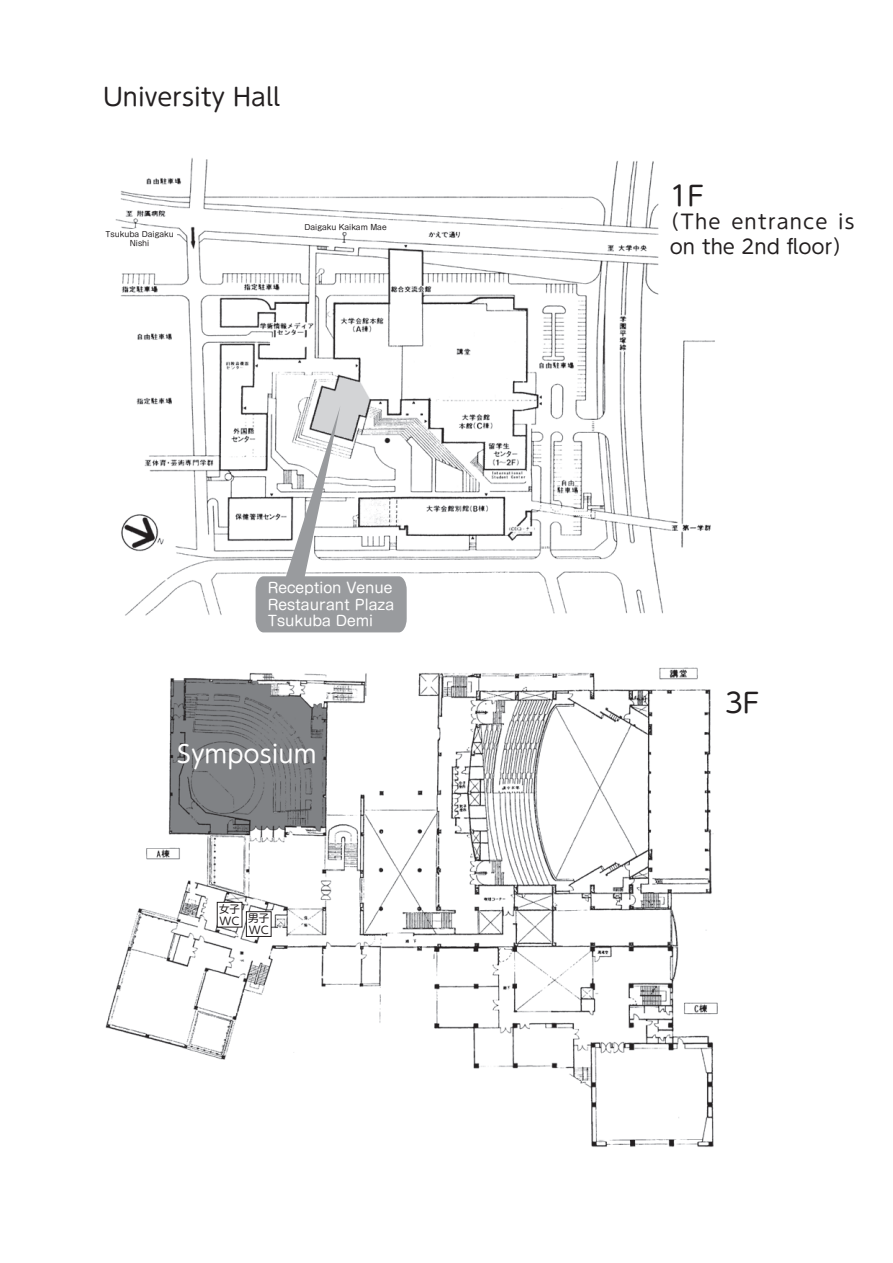
<style>
.page{position:relative;width:893px;height:1263px;background:#fff}
.page>*{position:absolute;margin:0;border:0;box-sizing:border-box;transform-origin:0 0}
.t1{font:27px "UD Shin M Go Pro";color:#231f20}
.t2{font:24px "UD Shin M Go Pro";color:#231f20}
.t3{font:24px "UD Shin M Go Pro";color:#fff}
.t4{font:19.5px/25.5px "UD Shin M Go Pro";letter-spacing:.055em;color:#231f20;text-align:center}
.t5{font:14.1px/16.8px "Shin M Go Pro Regular 90 pv RKSJ H";color:#fff}
.t6{font:10.5px/12px "UD Shin M Go Pro";color:#231f20}
.t7{font:7.5px/9px "Shin M Go Pro Regular 90 pv RKSJ H";color:#231f20;text-align:center}
</style>
<div class="page">
<img style="left:116px;top:158px;width:599px;height:458px">
<svg style="left:256px;top:406px;width:151px;height:226px"></svg>
<div style="left:324px;top:224px;width:44px;height:8px;background:#fff"></div>
<div style="left:103px;top:229px;width:73px;height:20px;background:#fff"></div>
<img style="left:105px;top:667px;width:613px;height:480px">
<div style="left:246px;top:912px;width:25px;height:24px;background:#fff"></div>
<div style="left:246px;top:911px;width:25px;height:26px;border:1px solid #231f20"></div>
<div style="left:217px;top:902px;width:25px;height:25px;background:#fff"></div>
<div style="left:217px;top:902px;width:25px;height:25px;border:1px solid #231f20"></div>
<h2 class="t2" style="left:103px;top:78px;width:179px">University Hall</h2>
<p class="t7" style="left:106px;top:229px;width:70px">Tsukuba Daigaku<br>Nishi</p>
<p class="t7" style="left:304px;top:222px;width:84px">Daigaku Kaikam Mae</p>
<p class="t5" style="left:268px;top:577px;width:128px">Reception Venue<br>Restaurant Plaza<br>Tsukuba Demi</p>
<h2 class="t3" style="left:177px;top:735px;width:141px">Symposium</h2>
<p class="t6" style="left:219px;top:902px;width:22px">女子<br>WC</p>
<p class="t6" style="left:248px;top:911px;width:22px">男子<br>WC</p>
<h1 class="t1" style="left:670px;top:173px;width:36px">1F</h1>
<h3 class="t4" style="left:660px;top:208px;width:196px">（The entrance is on the 2nd floor）</h3>
<h1 class="t1" style="left:725px;top:681px;width:36px">3F</h1>
</div>
